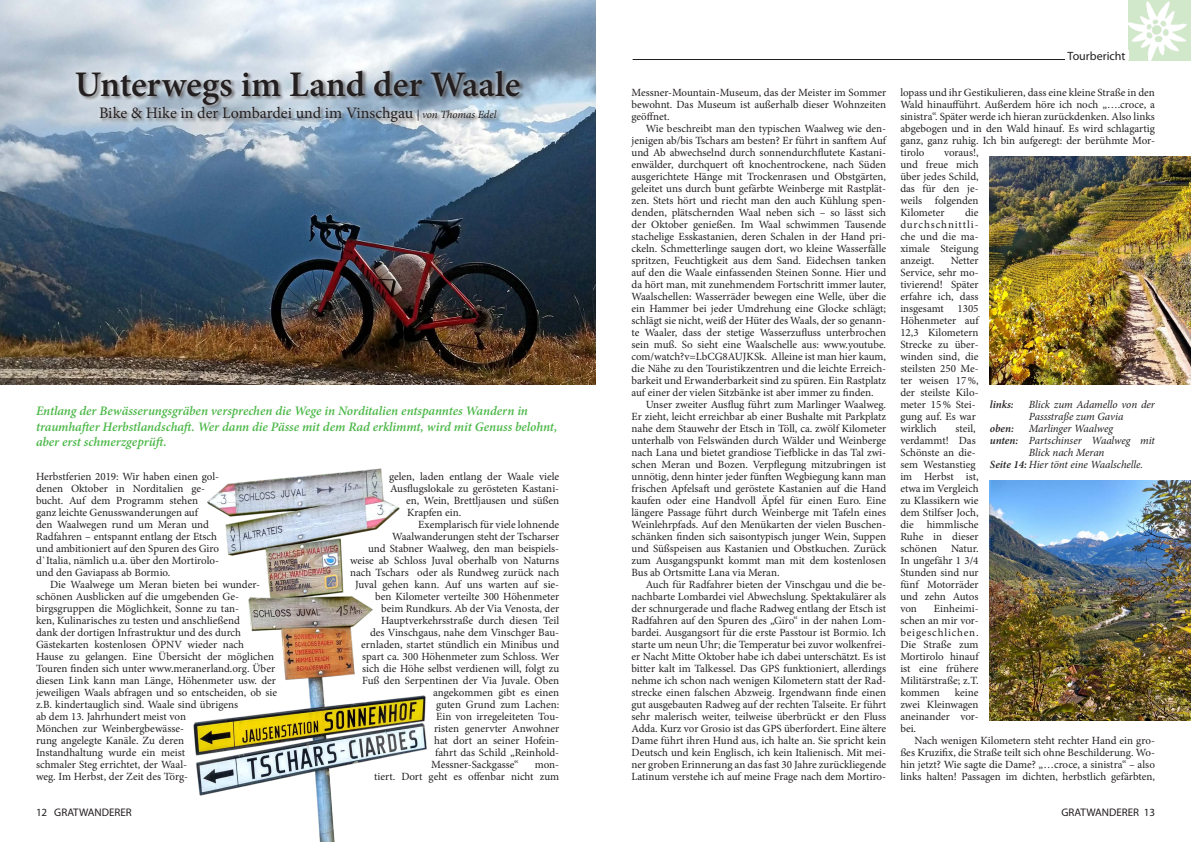
<style>
.page{position:relative;width:1191px;height:842px;background:#fff}
.page>*{position:absolute;margin:0;border:0;box-sizing:border-box;transform-origin:0 0}
.t1{font:600 36px "Minion Pro";color:#231f20}
.t2{font:16px "Minion Pro";letter-spacing:-.01em;color:#231f20}
.t3{font:italic 600 13px/15.6px "Minion Pro";letter-spacing:-.005em;color:#4cb848}
.t4{font:12px "Myriad Pro";color:#231f20}
.t5{font:11px/12px "Minion Pro";letter-spacing:-.005em;color:#231f20;text-align:justify}
.t6{font:italic 11px/12px "Minion Pro";letter-spacing:-.01em;color:#231f20}
.t7{font:11px "Myriad Pro";color:#231f20}
.t8{font:italic 600 11px "Minion Pro";letter-spacing:-.01em;color:#231f20}
.s1{font-style:italic;font-size:11px}
.s2{font-weight:600}
</style>
<div class="page">
<div style="left:1128px;top:0;width:63px;height:60px;background:#d2e8ca"></div>
<img style="left:1128px;top:1px;width:59px;height:59px">
<hr style="left:632px;top:59px;width:496px;height:1px;background:#231f20">
<div style="left:1064px;top:50px;width:64px;height:10px;background:#fff"></div>
<img style="left:0;top:0;width:595px;height:384px">
<div style="left:71px;top:66px;width:453px;height:61px;background:#fff;opacity:.75"></div>
<img style="left:193px;top:468px;width:234px;height:374px">
<img style="left:990px;top:156px;width:201px;height:228px">
<img style="left:990px;top:480px;width:201px;height:240px">
<h1 class="t1" style="left:75px;top:60px;width:447px">Unterwegs im Land der Waale</h1>
<h2 class="t2" style="left:99px;top:102px;width:399px">Bike &amp; Hike in der Lombardei und im Vinschgau <span class="s1">| von Thomas Edel</span></h2>
<p class="t3" style="left:36px;top:403px;width:523px">Entlang der Bewässerungsgräben versprechen die Wege in Norditalien entspanntes Wandern in traumhafter Herbstlandschaft. Wer dann die Pässe mit dem Rad erklimmt, wird mit Genuss belohnt, aber erst schmerzgeprüft.</p>
<p class="t5" style="left:36px;top:471px;width:185px;text-align:left">Herbstferien 2019: Wir haben einen gol&shy;denen Oktober in Norditalien ge&shy;bucht. Auf dem Programm stehen ganz leichte Genusswanderungen auf<br>den Waalwegen rund um Meran und Radfahren – entspannt entlang der Etsch und ambitioniert auf den Spuren des Giro d`Italia, nämlich u.a. über den Mortirolo&shy;und den Gaviapass ab Bormio.</p>
<p class="t5" style="left:36px;top:579px;width:243px;text-align:left;text-indent:14px">Die Waalwege um Meran bieten bei wunder&shy;schönen Ausblicken auf die umgebenden Ge&shy;birgsgruppen die Möglichkeit, Sonne zu tan-<br>ken, Kulinarisches zu testen und anschließend<br>dank der dortigen Infrastruktur und des durch Gästekarten kostenlosen ÖPNV wieder nach<br>Hause zu gelangen. Eine Übersicht der möglichen Touren finden sich unter www.meranerland.org. Über diesen Link kann man Länge, Höhenmeter usw. der jeweiligen Waals abfragen und so entscheiden, ob sie z.B. kindertauglich sind. Waale sind übrigens<br>ab dem 13. Jahrhundert meist von<br>Mönchen zur Weinbergbewässe-<br>rung angelegte Kanäle. Zu deren<br>Instandhaltung wurde ein meist<br>schmaler Steg errichtet, der Waal-<br>weg. Im Herbst, der Zeit des Törg-</p>
<p class="t5" style="left:389px;top:471px;width:172px">gelen, laden entlang der Waale viele</p>
<p class="t5" style="left:390px;top:483px;width:171px">Ausflugslokale zu gerösteten Kastani-</p>
<p class="t5" style="left:406px;top:495px;width:155px">en, Wein, Brettljausen und süßen</p>
<p class="t5" style="left:407px;top:507px;width:56px">Krapfen ein.</p>
<p class="t5" style="left:418px;top:519px;width:142px">Exemplarisch für viele lohnende</p>
<p class="t5" style="left:392px;top:531px;width:169px">Waalwanderungen steht der Tscharser</p>
<p class="t5" style="left:368px;top:543px;width:192px">und Stabner Waalweg, den man beispiels-</p>
<p class="t5" style="left:350px;top:555px;width:211px">weise ab Schloss Juval oberhalb von Naturns</p>
<p class="t5" style="left:350px;top:567px;width:211px">nach Tschars oder als Rundweg zurück nach</p>
<p class="t5" style="left:355px;top:579px;width:206px">Juval gehen kann. Auf uns warten auf sie-</p>
<p class="t5" style="left:375px;top:591px;width:185px">ben Kilometer verteilte 300 Höhenmeter</p>
<p class="t5" style="left:381px;top:603px;width:179px">beim Rundkurs. Ab der Via Venosta, der</p>
<p class="t5" style="left:381px;top:615px;width:180px">Hauptverkehrsstraße durch diesen Teil</p>
<p class="t5" style="left:370px;top:627px;width:191px">des Vinschgaus, nahe dem Vinschger Bau-</p>
<p class="t5" style="left:361px;top:639px;width:200px">ernladen, startet stündlich ein Minibus und</p>
<p class="t5" style="left:362px;top:651px;width:199px">spart ca. 300 Höhenmeter zum Schloss. Wer</p>
<p class="t5" style="left:362px;top:663px;width:198px">sich die Höhe selbst verdienen will, folgt zu</p>
<p class="t5" style="left:362px;top:675px;width:198px">Fuß den Serpentinen der Via Juvale. Oben</p>
<p class="t5" style="left:433px;top:687px;width:128px">angekommen gibt es einen</p>
<p class="t5" style="left:436px;top:699px;width:125px">guten Grund zum Lachen:</p>
<p class="t5" style="left:436px;top:711px;width:124px">Ein von irregeleiteten Tou-</p>
<p class="t5" style="left:434px;top:723px;width:126px">risten genervter Anwohner</p>
<p class="t5" style="left:434px;top:735px;width:127px">hat dort an seiner Hofein-</p>
<p class="t5" style="left:435px;top:747px;width:125px">fahrt das Schild „Reinhold-</p>
<p class="t5" style="left:431px;top:759px;width:89px">Messner-Sackgasse“</p>
<p class="t5" style="left:374px;top:759px;width:187px;text-align:right">mon-<br>tiert. Dort geht es offenbar nicht zum</p>
<p class="t5" style="left:631px;top:87px;width:256px">Messner-Mountain-Museum, das der Meister im Sommer bewohnt. Das Museum ist außerhalb dieser Wohnzeiten geöffnet.</p>
<p class="t5" style="left:631px;top:123px;width:257px;text-indent:14px">Wie beschreibt man den typischen Waalweg wie den&shy;jenigen ab/bis Tschars am besten? Er führt in sanftem Auf und Ab abwechselnd durch sonnendurchflutete Kastani&shy;enwälder, durchquert oft knochentrockene, nach Süden ausgerichtete Hänge mit Trockenrasen und Obstgärten, geleitet uns durch bunt gefärbte Weinberge mit Rastplät&shy;zen. Stets hört und riecht man den auch Kühlung spen&shy;denden, plätschernden Waal neben sich – so lässt sich der Oktober genießen. Im Waal schwimmen Tausende stachelige Esskastanien, deren Schalen in der Hand pri&shy;ckeln. Schmetterlinge saugen dort, wo kleine Wasserfälle spritzen, Feuchtigkeit aus dem Sand. Eidechsen tanken auf den die Waale einfassenden Steinen Sonne. Hier und da hört man, mit zunehmendem Fortschritt immer lauter, Waalschellen: Wasserräder bewegen eine Welle, über die ein Hammer bei jeder Umdrehung eine Glocke schlägt; schlägt sie nicht, weiß der Hüter des Waals, der so genann&shy;te Waaler, dass der stetige Wasserzufluss unterbrochen sein muß. So sieht eine Waalschelle aus: www.youtube. com/watch?v=LbCG8AUJKSk. Alleine ist man hier kaum, die Nähe zu den Touristikzentren und die leichte Erreich&shy;barkeit und Erwanderbarkeit sind zu spüren. Ein Rastplatz auf einer der vielen Sitzbänke ist aber immer zu finden.</p>
<p class="t5" style="left:631px;top:399px;width:256px;text-indent:14px">Unser zweiter Ausflug führt zum Marlinger Waalweg.<br>Er zieht, leicht erreichbar ab einer Bushalte mit Parkplatz nahe dem Stauwehr der Etsch in Töll, ca. zwölf Kilometer unterhalb von Felswänden durch Wälder und Weinberge nach Lana und bietet grandiose Tiefblicke in das Tal zwi&shy;schen Meran und Bozen. Verpflegung mitzubringen ist unnötig, denn hinter jeder fünften Wegbiegung kann man frischen Apfelsaft und geröstete Kastanien auf die Hand kaufen oder eine Handvoll Äpfel für einen Euro. Eine längere Passage führt durch Weinberge mit Tafeln eines Weinlehrpfads. Auf den Menükarten der vielen Buschen&shy;schänken finden sich saisontypisch junger Wein, Suppen und Süßspeisen aus Kastanien und Obstkuchen. Zurück zum Ausgangspunkt kommt man mit dem kostenlosen Bus ab Ortsmitte Lana via Meran.</p>
<p class="t5" style="left:631px;top:579px;width:256px;text-indent:14px">Auch für Radfahrer bieten der Vinschgau und die be&shy;nachbarte Lombardei viel Abwechslung. Spektakulärer als der schnurgerade und flache Radweg entlang der Etsch ist Radfahren auf den Spuren des „Giro“ in der nahen Lom&shy;bardei. Ausgangsort für die erste Passtour ist Bormio. Ich starte um neun Uhr; die Temperatur bei zuvor wolkenfrei&shy;er Nacht Mitte Oktober habe ich dabei unterschätzt. Es ist bitter kalt im Talkessel. Das GPS funktioniert, allerdings nehme ich schon nach wenigen Kilometern statt der Rad&shy;strecke einen falschen Abzweig. Irgendwann finde einen gut ausgebauten Radweg auf der rechten Talseite. Er führt sehr malerisch weiter, teilweise überbrückt er den Fluss Adda. Kurz vor Grosio ist das GPS überfordert. Eine ältere Dame führt ihren Hund aus, ich halte an. Sie spricht kein Deutsch und kein Englisch, ich kein Italienisch. Mit mei&shy;ner groben Erinnerung an das fast 30 Jahre zurückliegende Latinum verstehe ich auf meine Frage nach dem Mortiro-</p>
<p class="t4" style="left:1067px;top:48px;width:59px">Tourbericht</p>
<p class="t5" style="left:900px;top:87px;width:256px">lopass und ihr Gestikulieren, dass eine kleine Straße in den Wald hinaufführt. Außerdem höre ich noch „….croce, a sinistra“. Später werde ich hieran zurückdenken. Also links abgebogen und in den Wald hinauf. Es wird schlagartig ganz, ganz ruhig. Ich bin aufgeregt: der berühmte Mor&shy;tirolo</p>
<p class="t5" style="left:900px;top:147px;width:80px;text-indent:44px">voraus!, und freue mich über jedes Schild, das für den je&shy;weils folgenden Kilometer</p>
<p class="t5" style="left:900px;top:207px;width:80px;text-indent:65px">die durchschnittli&shy;che und die ma&shy;ximale Steigung anzeigt.</p>
<p class="t5" style="left:900px;top:255px;width:81px;text-align:left;text-indent:50px">Netter<br>Service, sehr mo&shy;tivierend! Später erfahre ich, dass insgesamt 1305<br>Höhenmeter auf<br>12,3 Kilometern<br>Strecke zu über&shy;winden sind, die steilsten 250 Me&shy;ter weisen 17%, der steilste Kilo&shy;meter 15% Stei&shy;gung auf. Es war wirklich</p>
<p class="t8" style="left:990px;top:397px;width:25px">links:</p>
<p class="t6" style="left:1029px;top:398px;width:127px">Blick zum Adamello von der<br>Passstraße zum Gavia</p>
<p class="t8" style="left:990px;top:421px;width:25px">oben:</p>
<p class="t6" style="left:1029px;top:422px;width:86px">Marlinger Waalweg</p>
<p class="t6" style="left:990px;top:434px;width:166px"><span class="s2">unten:</span> Partschinser Waalweg mit</p>
<p class="t6" style="left:1029px;top:446px;width:77px">Blick nach Meran</p>
<p class="t6" style="left:990px;top:458px;width:155px"><span class="s2">Seite 14:</span> Hier tönt eine Waalschelle.</p>
<p class="t5" style="left:900px;top:423px;width:80px;text-align:left;text-indent:55px">steil, verdammt! Das<br>Schönste an die&shy;sem Westanstieg im Herbst ist, etwa im Vergleich zu Klassikern wie dem Stilfser Joch, die himmlische<br>Ruhe in dieser schönen</p>
<p class="t5" style="left:900px;top:543px;width:80px;text-indent:51px">Natur.<br>In ungefähr 1 3/4<br>Stunden sind nur fünf Motorräder und zehn Autos von</p>
<p class="t5" style="left:900px;top:603px;width:81px;text-indent:34px">Einheimi&shy;schen an mir vor&shy;beigeschlichen.<br>Die Straße zum Mortirolo hinauf ist eine frühere Militärstraße; z.T. kommen</p>
<p class="t5" style="left:900px;top:687px;width:80px;text-indent:55px">keine zwei Kleinwagen aneinander vor&shy;bei.</p>
<p class="t5" style="left:900px;top:735px;width:256px;text-indent:14px">Nach wenigen Kilometern steht rechter Hand ein gro&shy;ßes Kruzifix, die Straße teilt sich ohne Beschilderung. Wo&shy;hin jetzt? Wie sagte die Dame? „…croce, a sinistra“ – also links halten! Passagen im dichten, herbstlich gefärbten,</p>
<p class="t7" style="left:36px;top:806px;width:97px">12 GRATWANDERER</p>
<p class="t7" style="left:1061px;top:806px;width:95px">GRATWANDERER 13</p>
</div>
